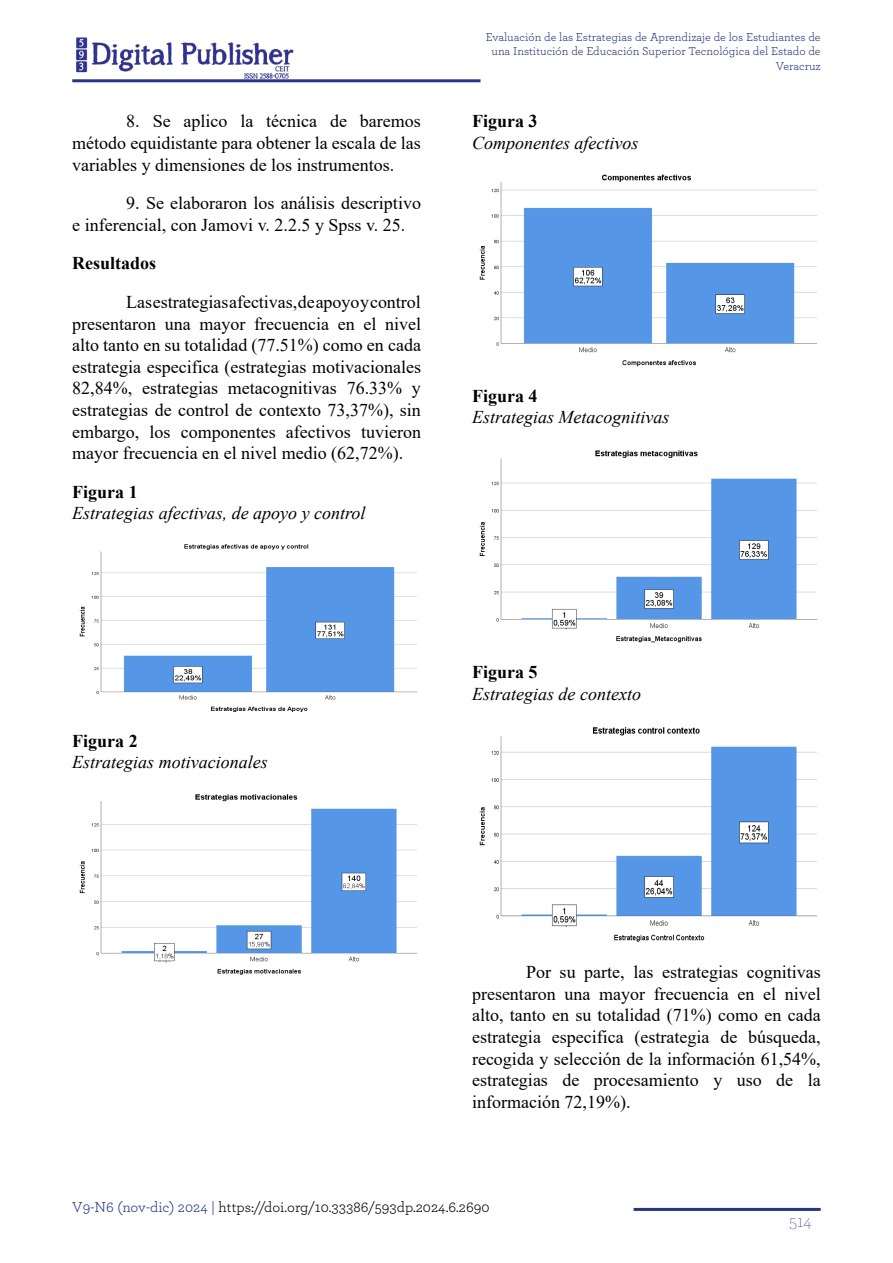
<style>
.page{position:relative;width:893px;height:1263px;background:#fff}
.page>*{position:absolute;margin:0;border:0;box-sizing:border-box;transform-origin:0 0}
.t1{font:18px/21.6px "Times New Roman";color:#000;text-align:justify}
.t2{font:italic 18px "Times New Roman";color:#000}
.t3{font:700 18px "Times New Roman";color:#000}
.t4{font:200 18px "Archer";color:#283583}
.t5{font:15px "Archer";color:#000}
.t6{font:12px/14.4px "Archer";color:#283583;text-align:right}
.s1{color:#283583}
</style>
<div class="page">
<hr style="left:72px;top:79px;width:408px;height:3px;background:#283583">
<img style="left:76px;top:37px;width:218px;height:42px">
<hr style="left:634px;top:1208px;width:187px;height:3px;background:#283583">
<img style="left:79px;top:544px;width:338px;height:168px">
<img style="left:79px;top:794px;width:338px;height:181px">
<img style="left:479px;top:174px;width:339px;height:193px">
<img style="left:479px;top:450px;width:339px;height:193px">
<img style="left:479px;top:727px;width:338px;height:215px">
<p class="t1" style="left:72px;top:110px;width:350px;text-indent:54px">8. Se aplico la técnica de baremos método equidistante para obtener la escala de las variables y dimensiones de los instrumentos.</p>
<p class="t1" style="left:72px;top:192px;width:350px;text-indent:54px">9. Se elaboraron los análisis descriptivo e inferencial, con Jamovi v. 2.2.5 y Spss v. 25.</p>
<p class="t3" style="left:72px;top:250px;width:86px">Resultados</p>
<p class="t1" style="left:72px;top:291px;width:350px;text-indent:54px">Las estrategias afectivas, de apoyo y control presentaron una mayor frecuencia en el nivel alto tanto en su totalidad (77.51%) como en cada estrategia especifica (estrategias motivacionales 82,84%, estrategias metacognitivas 76.33% y estrategias de control de contexto 73,37%), sin embargo, los componentes afectivos tuvieron mayor frecuencia en el nivel medio (62,72%).</p>
<p class="t3" style="left:72px;top:479px;width:67px">Figura 1</p>
<p class="t2" style="left:72px;top:501px;width:295px">Estrategias afectivas, de apoyo y control</p>
<p class="t6" style="left:486px;top:29px;width:336px">Evaluación de las Estrategias de Aprendizaje de los Estudiantes de una Institución de Educación Superior Tecnológica del Estado de<br>Veracruz</p>
<p class="t3" style="left:472px;top:108px;width:67px">Figura 3</p>
<p class="t2" style="left:472px;top:130px;width:168px">Componentes afectivos</p>
<p class="t3" style="left:472px;top:383px;width:67px">Figura 4</p>
<p class="t2" style="left:472px;top:405px;width:199px">Estrategias Metacognitivas</p>
<p class="t3" style="left:72px;top:728px;width:67px">Figura 2</p>
<p class="t2" style="left:72px;top:750px;width:197px">Estrategias motivacionales</p>
<p class="t3" style="left:472px;top:659px;width:67px">Figura 5</p>
<p class="t2" style="left:472px;top:681px;width:170px">Estrategias de contexto</p>
<p class="t1" style="left:472px;top:961px;width:350px;text-indent:54px">Por su parte, las estrategias cognitivas presentaron una mayor frecuencia en el nivel alto, tanto en su totalidad (71%) como en cada estrategia especifica (estrategia de búsqueda, recogida y selección de la información 61,54%, estrategias de procesamiento y uso de la información 72,19%).</p>
<p class="t5" style="left:72px;top:1196px;width:419px"><span class="s1">V9-N6 (nov-dic) 2024 |</span> https://doi.org/10.33386/593dp.2024.6.2690</p>
<p class="t4" style="left:789px;top:1209px;width:24px">514</p>
</div>
